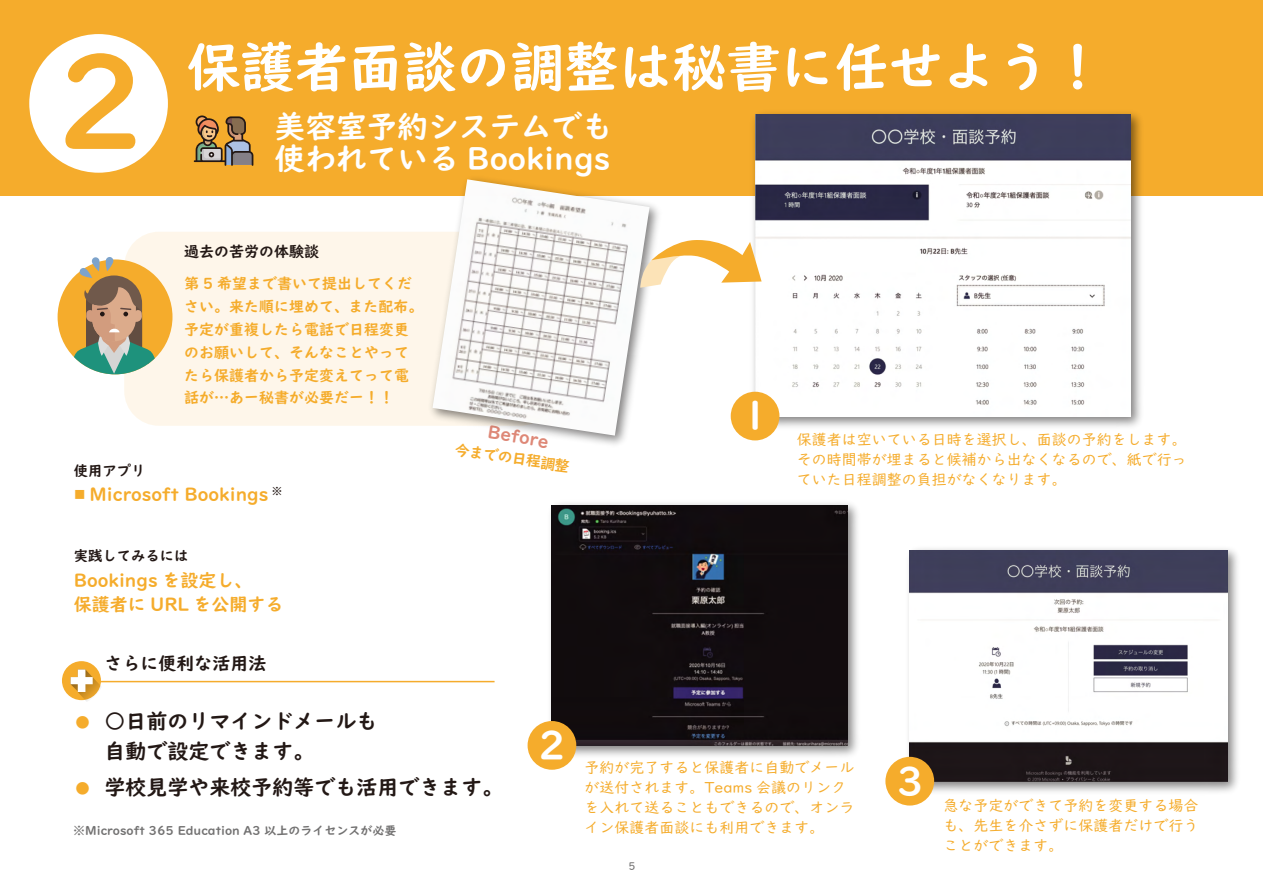
<style>
.page{position:relative;width:1263px;height:893px;background:#fff}
.page>*{position:absolute;margin:0;border:0;box-sizing:border-box;transform-origin:0 0}
.t1{font:700 128.1px "UD Digi Kyokasho Std";color:#f5ac2c}
.t2{font:700 54px "UD Digi Kyokasho Std";color:#fff}
.t3{font:700 38.85px "UD Digi Kyokasho Std";color:#fff}
.t4{font:700 30.75px/32.8px "UD Digi Kyokasho Std";color:#fff}
.t5{font:700 21px/30px "UD Digi Kyokasho Std";color:#231815}
.t6{font:700 18px/24px "UD Digi Kyokasho Std";color:#f5ac2c}
.t7{font:700 18px "UD Digi Kyokasho Std";color:#231815}
.t8{font:700 17.85px "UD Digi Kyokasho Std";color:#de8877}
.t9{font:15px/19.8px "UD Digi Kyokasho Std";color:#f5ac2c;text-align:justify}
.t10{font:700 15px/22.8px "UD Digi Kyokasho Std";color:#f5ac2c}
.t11{font:700 15px "UD Digi Kyokasho Std";color:#231815}
.t12{font:700 14.4px "UD Digi Kyokasho Std";color:#231815}
.t13{font:700 12px "UD Digi Kyokasho Std";color:#727171}
.t14{font:500 10.5px "UD Digi Kyokasho Std";color:#727171}
.s1{font-size:12px}
</style>
<div class="page">
<div style="left:124px;top:232px;width:431px;height:194px;background:#fef6ea;border-radius:35px"></div>
<div style="left:0;top:0;width:1263px;height:196px;background:#f5ac2c"></div>
<div style="left:29px;top:34px;width:139px;height:139px;background:#fff;border-radius:50%"></div>
<hr style="left:75px;top:681px;width:420px;height:1px;background:#f5ac2c">
<img style="left:431px;top:178px;width:228px;height:267px">
<img style="left:432px;top:179px;width:218px;height:257px">
<img style="left:746px;top:112px;width:395px;height:321px">
<img style="left:755px;top:114px;width:375px;height:302px">
<img style="left:543px;top:503px;width:315px;height:260px">
<img style="left:552px;top:505px;width:295px;height:241px">
<img style="left:902px;top:548px;width:336px;height:250px">
<img style="left:910px;top:550px;width:317px;height:231px">
<svg style="left:640px;top:239px;width:122px;height:49px"></svg>
<div style="left:62px;top:661px;width:39px;height:39px;background:#f5ac2c;border-radius:50%"></div>
<svg style="left:71px;top:669px;width:31px;height:32px"></svg>
<svg style="left:194px;top:115px;width:59px;height:51px"></svg>
<svg style="left:58px;top:257px;width:112px;height:117px"></svg>
<div style="left:731px;top:392px;width:48px;height:48px;background:#f5ac2c;border-radius:50%"></div>
<div style="left:528px;top:721px;width:48px;height:49px;background:#f5ac2c;border-radius:50%"></div>
<div style="left:885px;top:757px;width:49px;height:48px;background:#f5ac2c;border-radius:50%"></div>
<h1 class="t1" style="left:55px;top:4px;width:92px">2</h1>
<h2 class="t2" style="left:186px;top:25px;width:919px">保護者面談の調整は秘書に任せよう！</h2>
<h3 class="t4" style="left:275px;top:110px;width:340px">美容室予約システムでも使われている Bookings</h3>
<p class="t11" style="left:184px;top:240px;width:136px">過去の苦労の体験談</p>
<p class="t10" style="left:184px;top:272px;width:241px">第 5 希望まで書いて提出してください。来た順に埋めて、また配布。予定が重複したら電話で日程変更のお願いして、そんなことやってたら保護者から予定変えてって電話が…あー秘書が必要だー！！</p>
<p class="t12" style="left:74px;top:459px;width:73px">使用アプリ</p>
<p class="t6" style="left:74px;top:482px;width:210px"><span class="s1">■</span> Microsoft Bookings <sup>※</sup></p>
<p class="t8" style="left:490px;top:418px;width:63px;rotate:9deg">Before</p>
<p class="t10" style="left:457px;top:438px;width:117px;rotate:9deg">今までの日程調整</p>
<h3 class="t3" style="left:741px;top:386px;width:29px">1</h3>
<p class="t9" style="left:797px;top:429px;width:391px">保護者は空いている日時を選択し、面談の予約をします。その時間帯が埋まると候補から出なくなるので、紙で行っていた日程調整の負担がなくなります。</p>
<p class="t12" style="left:74px;top:544px;width:116px">実践してみるには</p>
<p class="t6" style="left:74px;top:568px;width:211px">Bookings を設定し、<br>保護者に URL を公開する</p>
<p class="t10" style="left:75px;top:711px;width:16px">●</p>
<p class="t10" style="left:75px;top:777px;width:16px">●</p>
<p class="t7" style="left:104px;top:649px;width:163px">さらに便利な活用法</p>
<h3 class="t5" style="left:104px;top:706px;width:274px">○日前のリマインドメールも自動で設定できます。</h3>
<h3 class="t5" style="left:104px;top:772px;width:400px">学校見学や来校予約等でも活用できます。</h3>
<p class="t13" style="left:73px;top:821px;width:325px">※Microsoft 365 Education A3 以上のライセンスが必要</p>
<h3 class="t3" style="left:538px;top:715px;width:29px">2</h3>
<p class="t9" style="left:584px;top:757px;width:271px;text-align:left">予約が完了すると保護者に自動でメールが送付されます。Teams 会議のリンクを入れて送ることもできるので、オンライン保護者面談にも利用できます。</p>
<p class="t14" style="left:628px;top:858px;width:9px">5</p>
<h3 class="t3" style="left:896px;top:751px;width:29px">3</h3>
<p class="t9" style="left:943px;top:795px;width:256px">急な予定ができて予約を変更する場合も、先生を介さずに保護者だけで行うことができます。</p>
</div>
